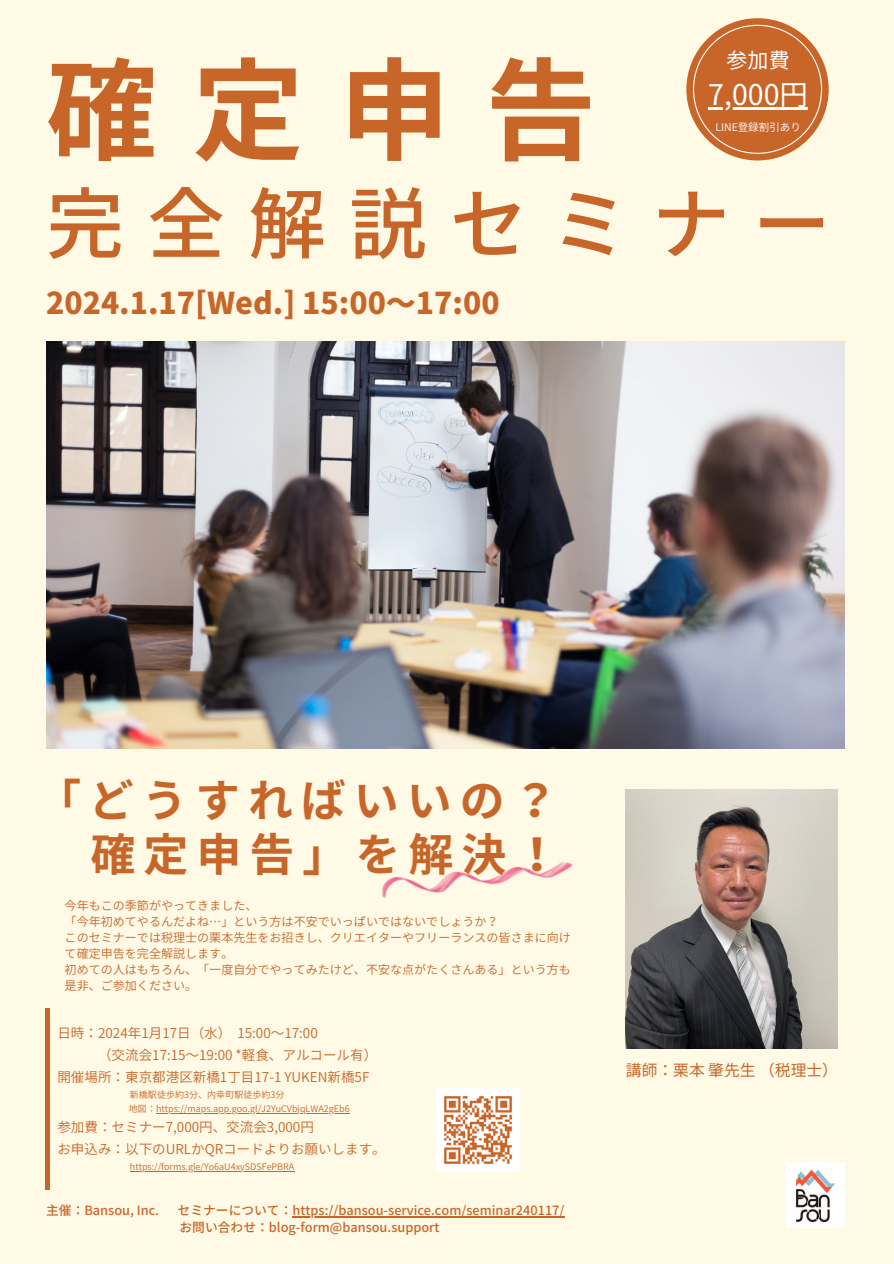
<style>
.page{position:relative;width:894px;height:1264px;background:#fff}
.page>*{position:absolute;margin:0;border:0;box-sizing:border-box;transform-origin:0 0}
.t1{font:700 111px "Noto Sans JP";color:#c8662a}
.t2{font:500 78px "Noto Sans JP";letter-spacing:.295em;color:#c8662a}
.t3{font:700 45px "Noto Sans JP";letter-spacing:.175em;color:#c8662a}
.t4{font:900 30px "Noto Sans JP";color:#c8662a}
.t5{font:28.5px "Noto Sans JP";color:#fff}
.t6{font:21px "Noto Sans JP";color:#fff}
.t7{font:15.75px "Noto Sans JP";color:#c8662a}
.t8{font:600 13.5px "Noto Sans JP";color:#c8662a}
.t9{font:500 12.75px "Noto Sans JP";color:#c8662a}
.t10{font:600 12px/16px "Noto Sans JP";color:#c8662a}
.t11{font:600 10.5px "Noto Sans JP";color:#fff}
.t12{font:600 9px "Noto Sans JP";color:#c8662a}
</style>
<div class="page">
<div style="left:0;top:0;width:893px;height:1263px;background:#fffae5"></div>
<img style="left:46px;top:341px;width:798px;height:407px">
<hr style="left:156px;top:1112px;width:193px;height:1px;background:#c8662a">
<hr style="left:130px;top:1170px;width:164px;height:1px;background:#c8662a">
<hr style="left:45px;top:1008px;width:4px;height:181px;background:#c8662a">
<img style="left:625px;top:789px;width:212px;height:259px">
<img style="left:382px;top:862px;width:191px;height:36px">
<div style="left:686px;top:18px;width:142px;height:142px;background:#c8662a;border-radius:50%"></div>
<div style="left:786px;top:1162px;width:58px;height:66px;background:#fff"></div>
<img style="left:795px;top:1169px;width:40px;height:53px">
<svg style="left:692px;top:25px;width:129px;height:129px"></svg>
<img style="left:436px;top:1088px;width:83px;height:83px">
<hr style="left:292px;top:1216px;width:272px;height:1px;background:#c8662a">
<p class="t6" style="left:726px;top:44px;width:64px">参加費</p>
<p class="t5" style="left:708px;top:72px;width:101px">7,000円</p>
<p class="t1" style="left:46px;top:23px;width:551px">確定申告</p>
<p class="t2" style="left:46px;top:162px;width:785px">完全解説セミナー</p>
<p class="t11" style="left:715px;top:119px;width:87px">LINE登録割引あり</p>
<p class="t4" style="left:46px;top:279px;width:455px">2024.1.17[Wed.] 15:00～17:00</p>
<p class="t3" style="left:36px;top:765px;width:523px">「どうすればいいの？</p>
<p class="t3" style="left:91px;top:819px;width:470px">確定申告」を解決！</p>
<p class="t10" style="left:65px;top:897px;width:194px">今年もこの季節がやってきました、</p>
<p class="t10" style="left:65px;top:913px;width:435px">「今年初めてやるんだよね…」という方は不安でいっぱいではないでしょうか？</p>
<p class="t10" style="left:65px;top:929px;width:507px">このセミナーでは税理士の栗本先生をお招きし、クリエイターやフリーランスの皆さまに向けて確定申告を完全解説します。</p>
<p class="t10" style="left:65px;top:961px;width:507px">初めての人はもちろん、「一度自分でやってみたけど、不安な点がたくさんある」という方も是非、ご参加ください。</p>
<p class="t8" style="left:57px;top:1022px;width:262px">日時：2024年1月 17日（水） 15:00～17:00</p>
<p class="t8" style="left:98px;top:1044px;width:280px">（交流会17:15～19:00 *軽食、アルコール有）</p>
<p class="t8" style="left:57px;top:1066px;width:313px">開催場所：東京都港区新橋1丁目 17-1 YUKEN新橋5F</p>
<p class="t12" style="left:130px;top:1087px;width:156px">新橋駅徒歩約3分、内幸町駅徒歩約3分</p>
<p class="t12" style="left:129px;top:1101px;width:222px">地図：https://maps.app.goo.gl/J2YuCVbjqLWA2gEb6</p>
<p class="t8" style="left:57px;top:1116px;width:258px">参加費：セミナー7,000円、交流会3,000円</p>
<p class="t8" style="left:57px;top:1138px;width:330px">お申込み：以下のURLかQRコードよりお願いします。</p>
<p class="t12" style="left:130px;top:1159px;width:166px">https://forms.gle/Yo6aU4xySDSFePBRA</p>
<p class="t9" style="left:46px;top:1200px;width:114px">主催：Bansou, Inc.</p>
<p class="t9" style="left:177px;top:1200px;width:388px">セミナーについて：https://bansou-service.com/seminar240117/</p>
<p class="t9" style="left:179px;top:1217px;width:261px">お問い合わせ：blog-form@bansou.support</p>
<p class="t7" style="left:625px;top:1057px;width:213px">講師：栗本肇先生（税理士）</p>
</div>
